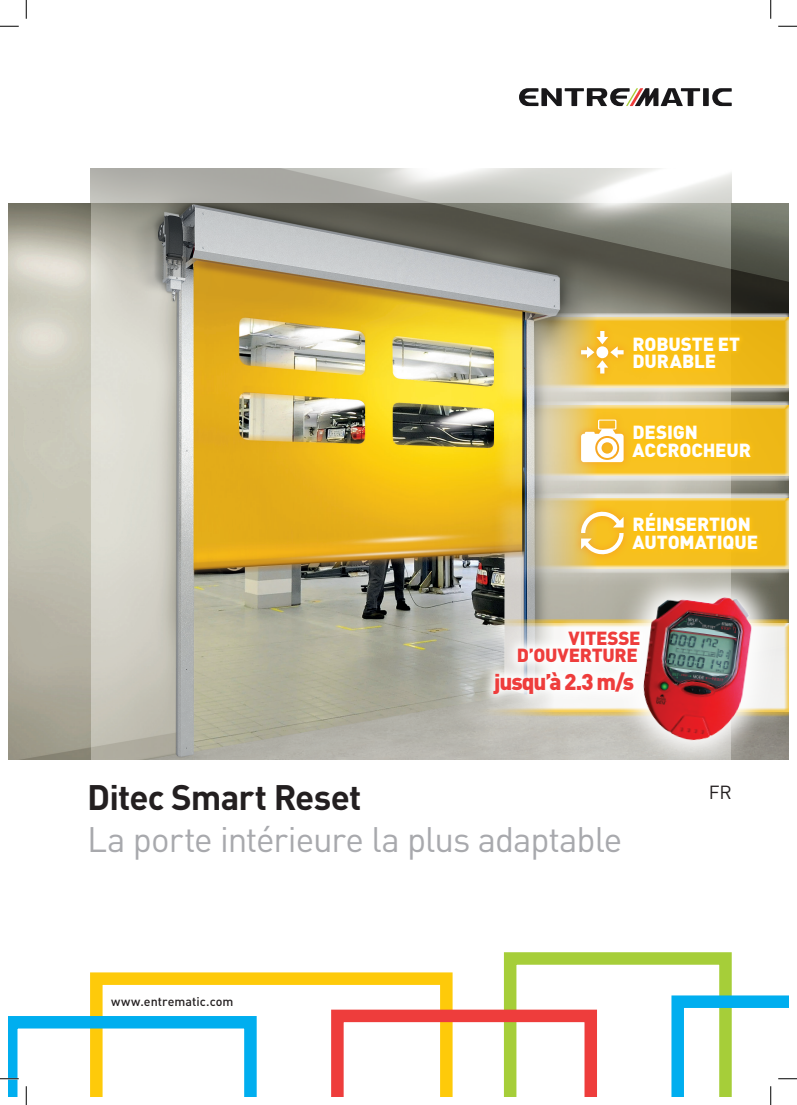
<style>
.page{position:relative;width:797px;height:1105px;background:#fff}
.page>*{position:absolute;margin:0;border:0;box-sizing:border-box;transform-origin:0 0}
.Cover_Subheading_28{font:35px "DINOT";letter-spacing:-.03em;color:#a8a9ad}
.Cover_Headline_28_-1{font:700 35px "DINOT";letter-spacing:-.025em;color:#231f20}
.t1{font:900 22.5px "DINOT";letter-spacing:-.05em;color:#ee3d3c}
.Subheading_15_-15{font:900 18.75px/17.5px "DINOT";letter-spacing:-.01em;color:#fff}
.Subheading_15_-15-2{font:900 18.75px/17.5px "DINOT";letter-spacing:-.015em;color:#ee3d3c;text-align:right}
.t2{font:18.75px "DINOT";color:#231f20}
.Cover_addressWeb_10{font:500 12.5px "DINOT";letter-spacing:.005em;color:#231f20}
</style>
<div class="page">
<img style="left:90px;top:203px;width:641px;height:557px">
<img style="left:731px;top:203px;width:57px;height:557px">
<img style="left:9px;top:203px;width:81px;height:557px">
<div style="left:491px;top:314px;width:297px;height:94px;background:#fff;opacity:.2"></div>
<div style="left:507px;top:312px;width:281px;height:79px;background:#fff;opacity:.75"></div>
<div style="left:508px;top:314px;width:280px;height:78px;background:#fff;opacity:.75"></div>
<div style="left:491px;top:402px;width:297px;height:95px;background:#fff;opacity:.2"></div>
<div style="left:507px;top:401px;width:281px;height:78px;background:#fff;opacity:.75"></div>
<div style="left:508px;top:403px;width:280px;height:78px;background:#fff;opacity:.75"></div>
<div style="left:491px;top:494px;width:297px;height:95px;background:#fff;opacity:.2"></div>
<div style="left:507px;top:493px;width:281px;height:78px;background:#fff;opacity:.75"></div>
<div style="left:508px;top:495px;width:280px;height:78px;background:#fff;opacity:.75"></div>
<svg style="left:90px;top:972px;width:241px;height:44px"></svg>
<svg style="left:712px;top:88px;width:19px;height:18px"></svg>
<div style="left:703px;top:88px;width:5px;height:18px;background:#181719"></div>
<svg style="left:519px;top:88px;width:181px;height:18px"></svg>
<div style="left:448px;top:620px;width:340px;height:113px;background:#fff;opacity:.2"></div>
<div style="left:465px;top:620px;width:323px;height:97px;background:#fec210;opacity:.75"></div>
<svg style="left:611px;top:565px;width:173px;height:195px;background:#bdb8a7"></svg>
<img style="left:622px;top:583px;width:141px;height:177px">
<div style="left:573px;top:504px;width:58px;height:57px;background:#f7931d;opacity:.8"></div>
<svg style="left:581px;top:509px;width:42px;height:48px"></svg>
<div style="left:573px;top:324px;width:58px;height:57px;background:#f7931d;opacity:.8"></div>
<svg style="left:581px;top:331px;width:42px;height:42px;background:#f5c74e"></svg>
<div style="left:596px;top:346px;width:12px;height:12px;background:#fff;border-radius:50%"></div>
<div style="left:573px;top:412px;width:58px;height:58px;background:#f7931d;opacity:.8"></div>
<svg style="left:581px;top:420px;width:42px;height:42px"></svg>
<div style="left:626px;top:507px;width:137px;height:48px;background:#fec210"></div>
<div style="left:627px;top:331px;width:118px;height:44px;background:#fec210"></div>
<svg style="left:480px;top:618px;width:172px;height:89px"></svg>
<div style="left:626px;top:420px;width:130px;height:43px;background:#fec210"></div>
<svg style="left:0;top:25px;width:19px;height:2px"></svg>
<svg style="left:778px;top:25px;width:19px;height:2px"></svg>
<svg style="left:25px;top:0;width:2px;height:19px"></svg>
<svg style="left:0;top:1016px;width:257px;height:89px"></svg>
<svg style="left:770px;top:0;width:1px;height:19px"></svg>
<svg style="left:331px;top:952px;width:466px;height:153px"></svg>
<p class="Subheading_15_-15" style="left:632px;top:334px;width:109px">ROBUSTE ET<br>DURABLE</p>
<p class="Subheading_15_-15" style="left:632px;top:423px;width:120px">DESIGN<br>ACCROCHEUR</p>
<p class="Subheading_15_-15" style="left:632px;top:515px;width:127px">RÉINSERTION<br>AUTOMATIQUE</p>
<p class="Subheading_15_-15-2" style="left:517px;top:628px;width:125px">VITESSE<br>D’OUVERTURE</p>
<p class="t1" style="left:494px;top:666px;width:141px">jusqu’à 2.3 m/s</p>
<p class="Cover_Headline_28_-1" style="left:87px;top:774px;width:276px">Ditec Smart Reset</p>
<p class="t2" style="left:709px;top:780px;width:24px">FR</p>
<p class="Cover_Subheading_28" style="left:87px;top:818px;width:536px">La porte intérieure la plus adaptable</p>
<p class="Cover_addressWeb_10" style="left:111px;top:993px;width:124px">www.entrematic.com</p>
</div>
